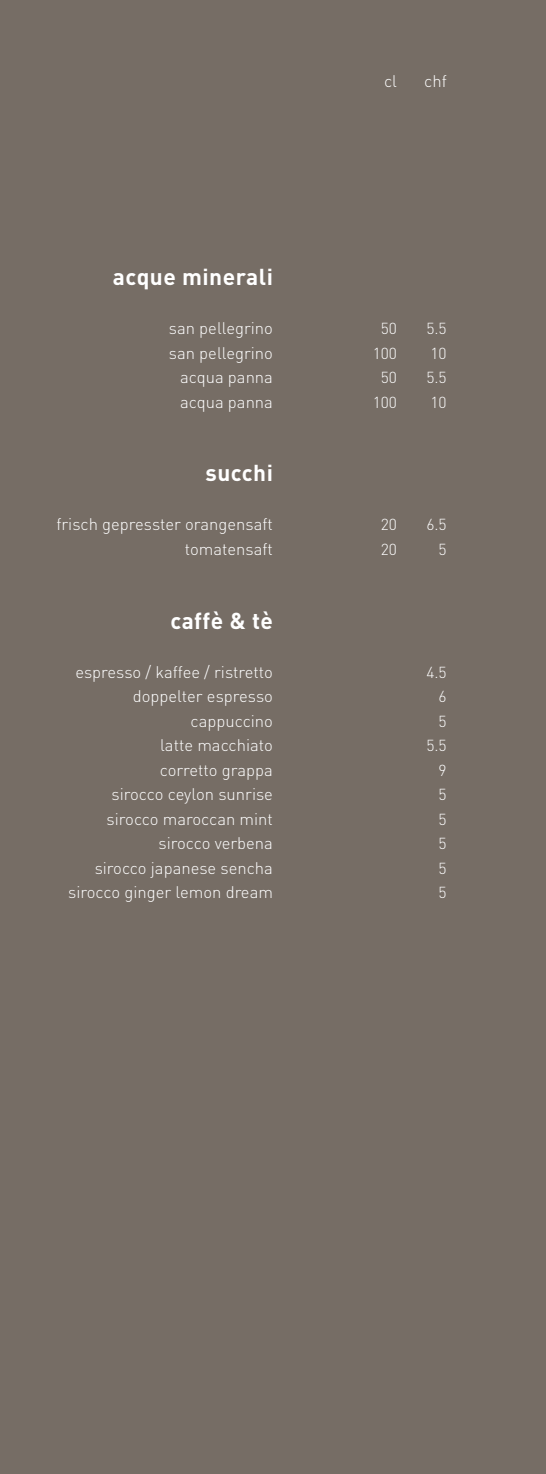
<style>
.page{position:relative;width:546px;height:1474px;background:#fff}
.page>*{position:absolute;margin:0;border:0;box-sizing:border-box;transform-origin:0 0}
.t1{font:700 22.75px "DIN";letter-spacing:.02em;color:#fff}
.t2{font:300 16.62px "DIN Pro";color:#fff}
.t3{font:300 15.75px "DIN Pro";color:#fff}
</style>
<div class="page">
<div style="left:0;top:0;width:546px;height:1473px;background:#766d65"></div>
<p class="t2" style="left:384px;top:68px;width:14px">cl</p>
<p class="t2" style="left:424px;top:68px;width:24px">chf</p>
<h1 class="t1" style="left:113px;top:262px;width:162px">acque minerali</h1>
<p class="t2" style="left:169px;top:315px;width:106px">san pellegrino</p>
<p class="t3" style="left:381px;top:316px;width:18px">50</p>
<p class="t3" style="left:426px;top:316px;width:22px">5.5</p>
<p class="t2" style="left:169px;top:340px;width:106px">san pellegrino</p>
<p class="t3" style="left:373px;top:341px;width:26px">100</p>
<p class="t3" style="left:430px;top:341px;width:18px">10</p>
<p class="t2" style="left:180px;top:364px;width:94px">acqua panna</p>
<p class="t3" style="left:381px;top:365px;width:18px">50</p>
<p class="t3" style="left:426px;top:365px;width:22px">5.5</p>
<p class="t2" style="left:180px;top:389px;width:94px">acqua panna</p>
<p class="t3" style="left:373px;top:390px;width:26px">100</p>
<p class="t3" style="left:430px;top:390px;width:18px">10</p>
<h1 class="t1" style="left:205px;top:458px;width:69px">succhi</h1>
<p class="t2" style="left:56px;top:511px;width:218px">frisch gepresster orangensaft</p>
<p class="t3" style="left:381px;top:512px;width:18px">20</p>
<p class="t3" style="left:426px;top:512px;width:22px">6.5</p>
<p class="t2" style="left:185px;top:536px;width:90px">tomatensaft</p>
<p class="t3" style="left:381px;top:537px;width:18px">20</p>
<p class="t3" style="left:438px;top:537px;width:10px">5</p>
<h1 class="t1" style="left:170px;top:605px;width:104px">caffè &amp; tè</h1>
<p class="t2" style="left:75px;top:658px;width:199px">espresso / kaffee / ristretto</p>
<p class="t3" style="left:426px;top:659px;width:22px">4.5</p>
<p class="t2" style="left:133px;top:683px;width:142px">doppelter espresso</p>
<p class="t3" style="left:438px;top:684px;width:10px">6</p>
<p class="t2" style="left:191px;top:707px;width:84px">cappuccino</p>
<p class="t3" style="left:438px;top:708px;width:10px">5</p>
<p class="t2" style="left:160px;top:732px;width:114px">latte macchiato</p>
<p class="t3" style="left:426px;top:733px;width:22px">5.5</p>
<p class="t2" style="left:160px;top:756px;width:115px">corretto grappa</p>
<p class="t3" style="left:438px;top:757px;width:10px">9</p>
<p class="t2" style="left:111px;top:781px;width:163px">sirocco ceylon sunrise</p>
<p class="t3" style="left:438px;top:782px;width:10px">5</p>
<p class="t2" style="left:107px;top:805px;width:168px">sirocco maroccan mint</p>
<p class="t3" style="left:438px;top:806px;width:10px">5</p>
<p class="t2" style="left:158px;top:830px;width:116px">sirocco verbena</p>
<p class="t3" style="left:438px;top:831px;width:10px">5</p>
<p class="t2" style="left:95px;top:854px;width:180px">sirocco japanese sencha</p>
<p class="t3" style="left:438px;top:855px;width:10px">5</p>
<p class="t2" style="left:68px;top:879px;width:206px">sirocco ginger lemon dream</p>
<p class="t3" style="left:438px;top:880px;width:10px">5</p>
</div>
